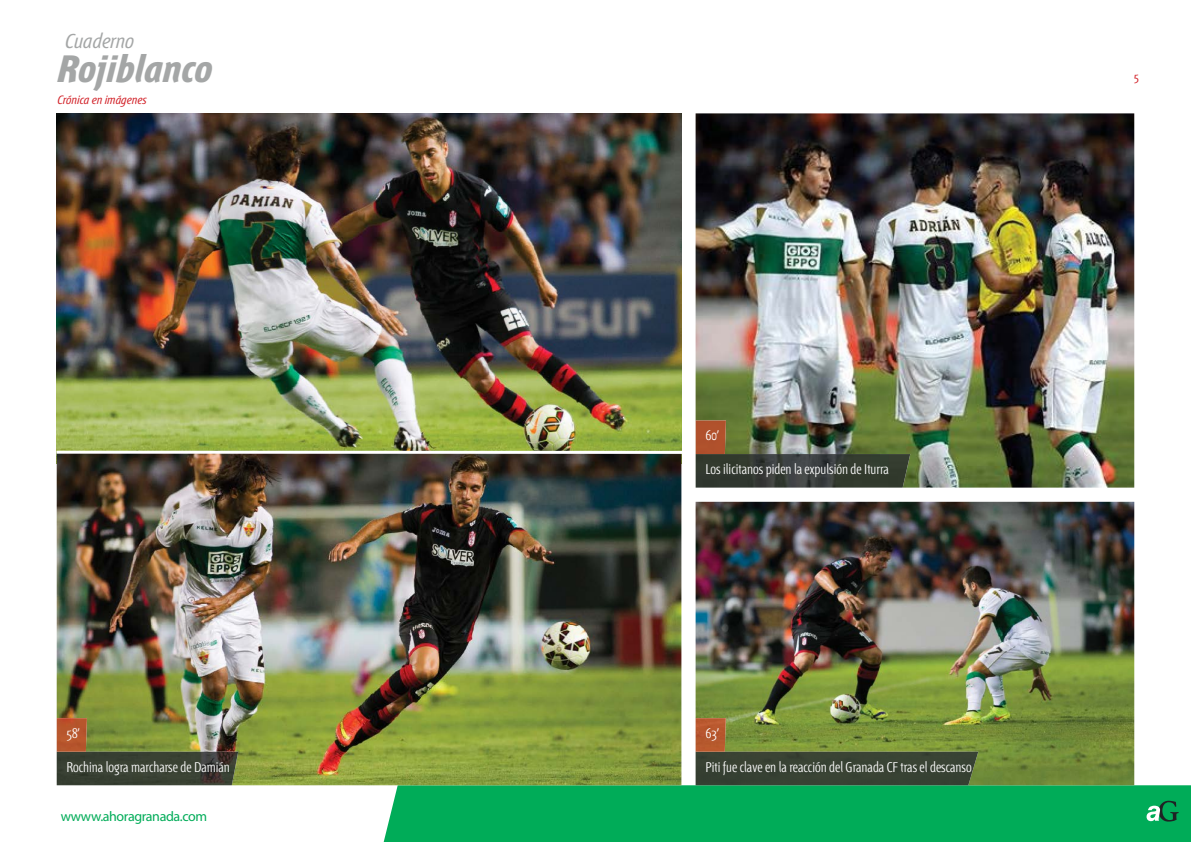
<style>
.page{position:relative;width:1191px;height:842px;background:#fff}
.page>*{position:absolute;margin:0;border:0;box-sizing:border-box;transform-origin:0 0}
.t1{font:italic 700 38px "Fontana ND Ee Os F";color:#a4a6a6}
.t2{font:italic 20px "Fontana ND Aa Os F";color:#a4a6a6}
.t3{font:300 14px "Fontana ND Cc Os F";color:#fff}
.t4{font:14px "Myriad Pro";letter-spacing:-.025em;color:#00ac58}
.t5{font:italic 12px "Fontana ND Aa Os F";color:#d2232a}
</style>
<div class="page">
<div style="left:384px;top:785px;width:807px;height:57px;background:#00ac58"></div>
<svg style="left:1146px;top:801px;width:32px;height:20px"></svg>
<img style="left:57px;top:113px;width:624px;height:338px">
<img style="left:57px;top:454px;width:624px;height:331px">
<img style="left:57px;top:752px;width:181px;height:33px">
<img style="left:57px;top:718px;width:30px;height:34px">
<img style="left:695px;top:502px;width:439px;height:283px">
<div style="left:695px;top:752px;width:283px;height:33px;background:#384233"></div>
<img style="left:695px;top:718px;width:31px;height:34px">
<img style="left:695px;top:113px;width:439px;height:375px">
<img style="left:695px;top:454px;width:215px;height:34px">
<img style="left:695px;top:420px;width:31px;height:34px">
<h2 class="t2" style="left:65px;top:32px;width:70px">Cuaderno</h2>
<h1 class="t1" style="left:58px;top:51px;width:156px">Rojiblanco</h1>
<p class="t5" style="left:58px;top:94px;width:91px">Crónica en imágenes</p>
<p class="t3" style="left:67px;top:727px;width:15px">58’</p>
<p class="t3" style="left:67px;top:760px;width:165px">Rochina logra marcharse de Damián</p>
<p class="t4" style="left:61px;top:807px;width:148px">wwww.ahoragranada.com</p>
<p class="t3" style="left:706px;top:429px;width:15px">60’</p>
<p class="t3" style="left:705px;top:462px;width:185px">Los ilicitanos piden la expulsión de Iturra</p>
<p class="t3" style="left:706px;top:727px;width:15px">63’</p>
<p class="t3" style="left:705px;top:760px;width:268px">Piti fue clave en la reacción del Granada CF tras el descanso</p>
<p class="t5" style="left:1133px;top:71px;width:7px">5</p>
</div>
